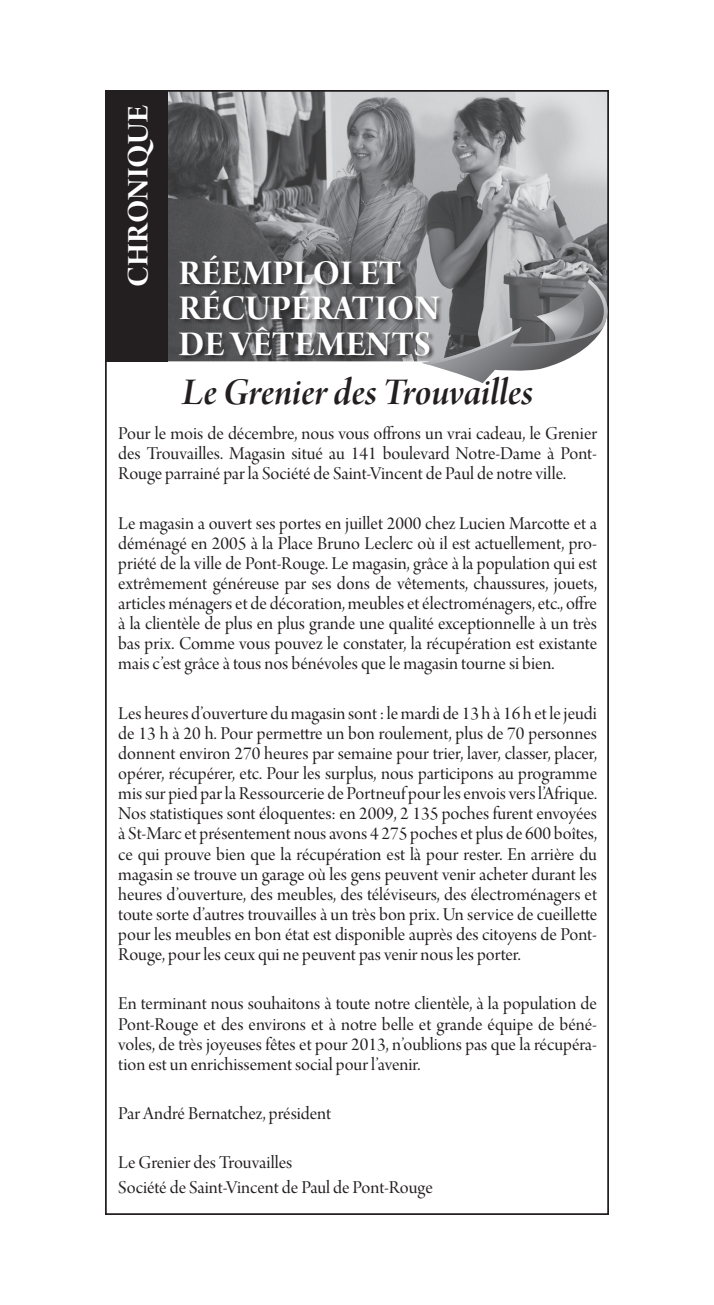
<style>
.page{position:relative;width:714px;height:1305px;background:#fff}
.page>*{position:absolute;margin:0;border:0;box-sizing:border-box;transform-origin:0 0}
.t1{font:40.25px "Arno Pro Smbd Italic Display";letter-spacing:-.005em;color:#231f20}
.t2{font:37.1px "Arno Pro Bold Display";letter-spacing:.01em;color:#fff}
.t3{font:32.02px "Arno Pro Bold Display";letter-spacing:.01em;color:#fff}
.t4{font:19.25px/20.1px "Arno Pro Display";color:#231f20;text-align:justify}
</style>
<div class="page">
<img style="left:168px;top:93px;width:438px;height:268px">
<div style="left:105px;top:91px;width:63px;height:270px;background:#231f20"></div>
<div style="left:179px;top:255px;width:266px;height:106px;background:#231f20;opacity:.75"></div>
<svg style="left:421px;top:279px;width:188px;height:104px"></svg>
<p class="t3" style="left:120px;top:287px;width:183px;rotate:-90deg">CHRONIQUE</p>
<p class="t2" style="left:179px;top:253px;width:225px">RÉEMPLOI ET</p>
<p class="t2" style="left:179px;top:288px;width:262px">RÉCUPÉRATION</p>
<p class="t2" style="left:179px;top:323px;width:254px">DE VÊTEMENTS</p>
<p class="t1" style="left:182px;top:369px;width:353px">Le Grenier des Trouvailles</p>
<p class="t4" style="left:118px;top:424px;width:480px">Pour le mois de décembre, nous vous offrons un vrai cadeau, le Grenier des Trouvailles. Magasin situé au 141 boulevard Notre-Dame à Pont-Rouge parrainé par la Société de Saint-Vincent de Paul de notre ville.</p>
<p class="t4" style="left:118px;top:514px;width:480px">Le magasin a ouvert ses portes en juillet 2000 chez Lucien Marcotte et a déménagé en 2005 à la Place Bruno Leclerc où il est actuellement, pro&shy;priété de la ville de Pont-Rouge. Le magasin, grâce à la population qui est extrêmement généreuse par ses dons de vêtements, chaussures, jouets, articles ménagers et de décoration, meubles et électroménagers, etc., offre à la clientèle de plus en plus grande une qualité exceptionnelle à un très bas prix. Comme vous pouvez le constater, la récupération est existante mais c’est grâce à tous nos bénévoles que le magasin tourne si bien.</p>
<p class="t4" style="left:118px;top:704px;width:480px">Les heures d’ouverture du magasin sont : le mardi de 13 h à 16 h et le jeudi de 13 h à 20 h. Pour permettre un bon roulement, plus de 70 personnes donnent environ 270 heures par semaine pour trier, laver, classer, placer, opérer, récupérer, etc. Pour les surplus, nous participons au programme mis sur pied par la Ressourcerie de Portneuf pour les envois vers l’Afrique.<br>Nos statistiques sont éloquentes: en 2009, 2 135 poches furent envoyées à St-Marc et présentement nous avons 4 275 poches et plus de 600 boîtes, ce qui prouve bien que la récupération est là pour rester. En arrière du magasin se trouve un garage où les gens peuvent venir acheter durant les heures d’ouverture, des meubles, des téléviseurs, des électroménagers et toute sorte d’autres trouvailles à un très bon prix. Un service de cueillette pour les meubles en bon état est disponible auprès des citoyens de Pont-Rouge, pour les ceux qui ne peuvent pas venir nous les porter.</p>
<p class="t4" style="left:118px;top:995px;width:480px">En terminant nous souhaitons à toute notre clientèle, à la population de Pont-Rouge et des environs et à notre belle et grande équipe de béné&shy;voles, de très joyeuses fêtes et pour 2013, n’oublions pas que la récupéra&shy;tion est un enrichissement social pour l’avenir.</p>
<p class="t4" style="left:118px;top:1104px;width:214px">Par André Bernatchez, président</p>
<p class="t4" style="left:118px;top:1154px;width:176px">Le Grenier des Trouvailles</p>
<p class="t4" style="left:118px;top:1178px;width:316px">Société de Saint-Vincent de Paul de Pont-Rouge</p>
</div>
